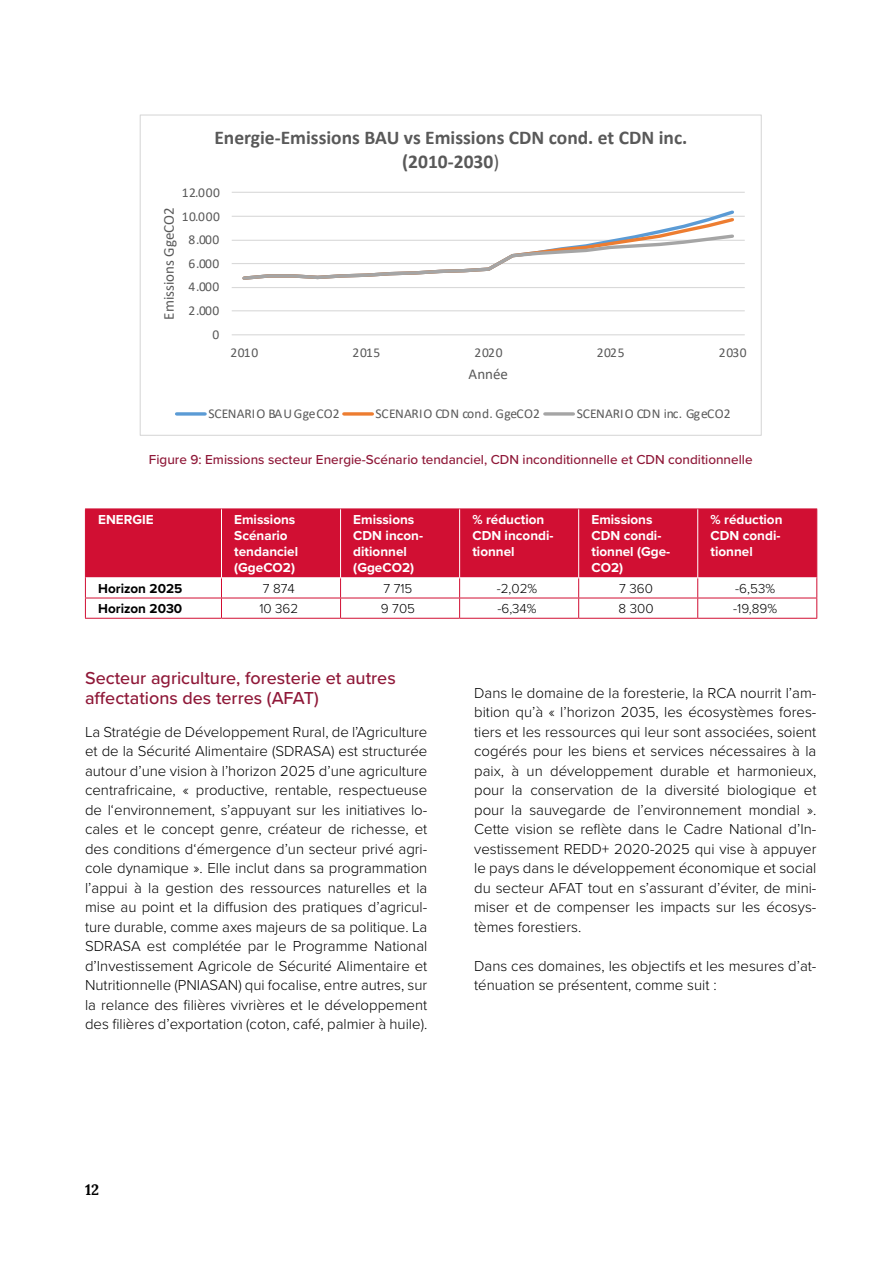
<style>
.page{position:relative;width:893px;height:1263px;background:#fff}
.page>*{position:absolute;margin:0;border:0;box-sizing:border-box;transform-origin:0 0}
.t1{font:700 19.5px/24px "Calibri";color:#595959;text-align:center}
.t2{font:500 18px/19.5px "Proxima Nova";color:#8f1838}
.t3{font:300 15px/19.5px "Proxima Nova";color:#000}
.t4{font:15px "Calibri";color:#595959}
.t5{font:700 15px "Lora";color:#000}
.t6{font:700 13.5px/16.2px "Proxima Nova";color:#fff}
.t7{font:13.5px "Calibri";letter-spacing:.02em;color:#595959}
.t8{font:500 13.5px "Proxima Nova";color:#8f1838}
.t9{font:300 13.5px "Proxima Nova";color:#000}
.t10{font:700 13.5px "Proxima Nova";color:#000}
.t11{font:13.5px "Calibri";color:#595959}
.s1{font-weight:400}
</style>
<div class="page">
<div style="left:86px;top:510px;width:730px;height:67px;background:#d10f33"></div>
<hr style="left:85px;top:509px;width:136px;height:1px;background:#d10f33">
<hr style="left:85px;top:509px;width:1px;height:69px;background:#d10f33">
<hr style="left:221px;top:509px;width:120px;height:1px;background:#d10f33">
<hr style="left:341px;top:509px;width:119px;height:1px;background:#d10f33">
<hr style="left:460px;top:509px;width:119px;height:1px;background:#d10f33">
<hr style="left:579px;top:509px;width:119px;height:1px;background:#d10f33">
<hr style="left:698px;top:509px;width:119px;height:1px;background:#d10f33">
<hr style="left:816px;top:509px;width:1px;height:69px;background:#d10f33">
<hr style="left:85px;top:598px;width:136px;height:1px;background:#d10f33">
<svg style="left:85px;top:578px;width:1px;height:40px"></svg>
<hr style="left:221px;top:598px;width:120px;height:1px;background:#d10f33">
<svg style="left:221px;top:578px;width:1px;height:40px"></svg>
<hr style="left:341px;top:598px;width:119px;height:1px;background:#d10f33">
<svg style="left:340px;top:578px;width:1px;height:40px"></svg>
<hr style="left:460px;top:598px;width:119px;height:1px;background:#d10f33">
<svg style="left:459px;top:578px;width:1px;height:40px"></svg>
<hr style="left:579px;top:598px;width:119px;height:1px;background:#d10f33">
<svg style="left:578px;top:578px;width:1px;height:40px"></svg>
<hr style="left:698px;top:598px;width:119px;height:1px;background:#d10f33">
<svg style="left:697px;top:578px;width:1px;height:40px"></svg>
<svg style="left:816px;top:578px;width:1px;height:40px"></svg>
<hr style="left:85px;top:618px;width:136px;height:1px;background:#d10f33">
<hr style="left:221px;top:618px;width:120px;height:1px;background:#d10f33">
<hr style="left:341px;top:618px;width:119px;height:1px;background:#d10f33">
<hr style="left:460px;top:618px;width:119px;height:1px;background:#d10f33">
<hr style="left:579px;top:618px;width:119px;height:1px;background:#d10f33">
<hr style="left:698px;top:618px;width:119px;height:1px;background:#d10f33">
<hr style="left:221px;top:509px;width:1px;height:68px;background:#fff">
<hr style="left:340px;top:509px;width:1px;height:68px;background:#fff">
<hr style="left:459px;top:509px;width:1px;height:68px;background:#fff">
<hr style="left:578px;top:509px;width:1px;height:68px;background:#fff">
<hr style="left:697px;top:509px;width:1px;height:68px;background:#fff">
<hr style="left:232px;top:310px;width:513px;height:1px;background:#d9d9d9">
<hr style="left:232px;top:287px;width:513px;height:1px;background:#d9d9d9">
<hr style="left:232px;top:263px;width:513px;height:1px;background:#d9d9d9">
<hr style="left:232px;top:240px;width:513px;height:1px;background:#d9d9d9">
<hr style="left:232px;top:216px;width:513px;height:1px;background:#d9d9d9">
<hr style="left:232px;top:192px;width:513px;height:1px;background:#d9d9d9">
<hr style="left:232px;top:334px;width:513px;height:1px;background:#d9d9d9">
<svg style="left:240px;top:210px;width:497px;height:70px"></svg>
<svg style="left:177px;top:412px;width:28px;height:4px"></svg>
<svg style="left:344px;top:412px;width:28px;height:4px"></svg>
<svg style="left:545px;top:412px;width:28px;height:4px"></svg>
<h1 class="t1" style="left:214px;top:126px;width:474px">Energie-Emissions BAU vs Emissions CDN cond. et CDN inc. (2010-2030<span class="s1">)</span></h1>
<p class="t7" style="left:182px;top:183px;width:40px">12.000</p>
<p class="t4" style="left:159px;top:320px;width:114px;rotate:-90deg">Emissions GgeCO2</p>
<p class="t7" style="left:182px;top:207px;width:40px">10.000</p>
<p class="t7" style="left:189px;top:230px;width:32px">8.000</p>
<p class="t7" style="left:189px;top:254px;width:32px">6.000</p>
<p class="t7" style="left:189px;top:277px;width:32px">4.000</p>
<p class="t7" style="left:189px;top:301px;width:32px">2.000</p>
<p class="t7" style="left:213px;top:325px;width:8px">0</p>
<p class="t7" style="left:230px;top:343px;width:29px">2010</p>
<p class="t7" style="left:353px;top:343px;width:29px">2015</p>
<p class="t7" style="left:475px;top:343px;width:29px">2020</p>
<p class="t7" style="left:597px;top:343px;width:29px">2025</p>
<p class="t7" style="left:719px;top:343px;width:29px">2030</p>
<p class="t4" style="left:469px;top:364px;width:41px">Année</p>
<p class="t7" style="left:208px;top:404px;width:133px">SCENARIO BAU GgeCO2</p>
<p class="t7" style="left:376px;top:404px;width:166px">SCENARIO CDN cond. GgeCO2</p>
<p class="t11" style="left:577px;top:404px;width:155px">SCENARIO CDN inc. GgeCO2</p>
<p class="t8" style="left:149px;top:449px;width:605px">Figure 9: Emissions secteur Energie-Scénario tendanciel, CDN inconditionnelle et CDN conditionnelle</p>
<p class="t6" style="left:98px;top:511px;width:57px">ENERGIE</p>
<p class="t6" style="left:234px;top:511px;width:65px">Emissions<br>Scénario tendanciel (GgeCO2)</p>
<p class="t6" style="left:353px;top:511px;width:71px">Emissions<br>CDN incon&shy;ditionnel (GgeCO2)</p>
<p class="t6" style="left:472px;top:511px;width:83px">% réduction<br>CDN incondi&shy;tionnel</p>
<p class="t6" style="left:591px;top:511px;width:80px">Emissions<br>CDN condi&shy;tionnel (Gge-<br>CO2)</p>
<p class="t6" style="left:710px;top:511px;width:74px">% réduction<br>CDN condi&shy;tionnel</p>
<p class="t10" style="left:98px;top:578px;width:86px">Horizon 2025</p>
<p class="t9" style="left:263px;top:578px;width:34px">7 874</p>
<p class="t9" style="left:383px;top:578px;width:31px">7 715</p>
<p class="t9" style="left:497px;top:578px;width:42px">-2,02%</p>
<p class="t9" style="left:619px;top:578px;width:35px">7 360</p>
<p class="t9" style="left:735px;top:578px;width:41px">-6,53%</p>
<p class="t10" style="left:98px;top:598px;width:86px">Horizon 2030</p>
<p class="t9" style="left:259px;top:598px;width:40px">10 362</p>
<p class="t9" style="left:381px;top:598px;width:36px">9 705</p>
<p class="t9" style="left:497px;top:598px;width:41px">-6,34%</p>
<p class="t9" style="left:619px;top:598px;width:36px">8 300</p>
<p class="t9" style="left:733px;top:598px;width:45px">-19,89%</p>
<p class="t2" style="left:85px;top:668px;width:312px">Secteur agriculture, foresterie et autres affectations des terres (AFAT)</p>
<p class="t3" style="left:85px;top:721px;width:344px;text-align:justify">La Stratégie de Développement Rural, de l’Agriculture et de la Sécurité Alimentaire (SDRASA) est structurée autour d’une vision à l’horizon 2025 d’une agriculture centrafricaine, « productive, rentable, respectueuse de l‘environnement, s’appuyant sur les initiatives lo&shy;cales et le concept genre, créateur de richesse, et des conditions d‘émergence d’un secteur privé agri&shy;cole dynamique ». Elle inclut dans sa programmation l’appui à la gestion des ressources naturelles et la mise au point et la diffusion des pratiques d’agricul&shy;ture durable, comme axes majeurs de sa politique. La SDRASA est complétée par le Programme National d’Investissement Agricole de Sécurité Alimentaire et Nutritionnelle (PNIASAN) qui focalise, entre autres, sur la relance des filières vivrières et le développement des filières d’exportation (coton, café, palmier à huile).</p>
<p class="t3" style="left:474px;top:682px;width:344px">Dans le domaine de la foresterie, la RCA nourrit l’am&shy;bition qu’à « l’horizon 2035, les écosystèmes fores&shy;tiers et les ressources qui leur sont associées, soient cogérés pour les biens et services nécessaires à la paix, à un développement durable et harmonieux, pour la conservation de la diversité biologique et pour la sauvegarde de l’environnement mondial ».<br>Cette vision se reflète dans le Cadre National d’In&shy;vestissement REDD+ 2020-2025 qui vise à appuyer le pays dans le développement économique et social du secteur AFAT tout en s’assurant d’éviter, de mini&shy;miser et de compenser les impacts sur les écosys&shy;tèmes forestiers.</p>
<p class="t3" style="left:474px;top:955px;width:344px">Dans ces domaines, les objectifs et les mesures d’at&shy;ténuation se présentent, comme suit :</p>
<p class="t5" style="left:85px;top:1177px;width:16px">12</p>
</div>
